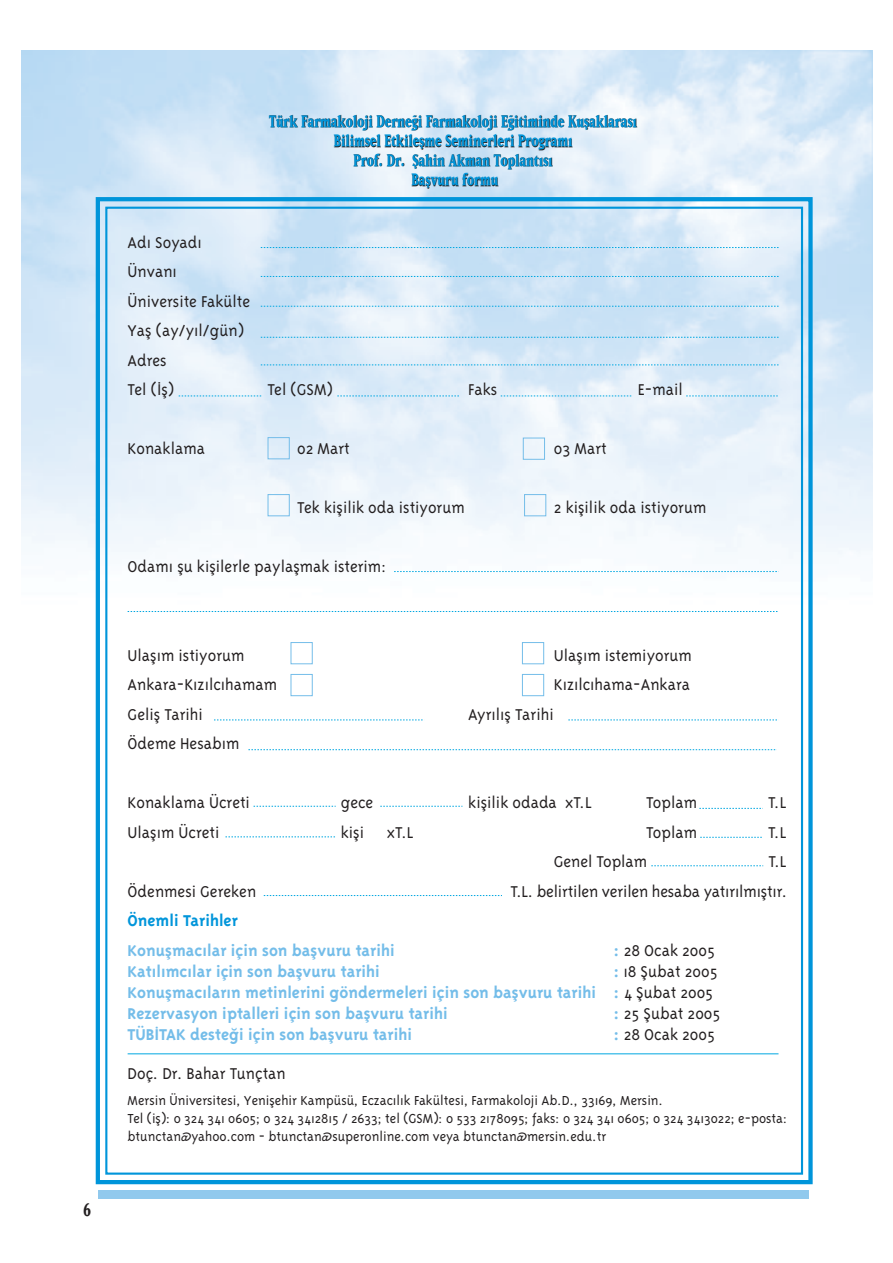
<style>
.page{position:relative;width:893px;height:1263px;background:#fff}
.page>*{position:absolute;margin:0;border:0;box-sizing:border-box;transform-origin:0 0}
.t1{font:800 21px "Matrix Trk";color:#231f20;scale:.7 1}
.t2{font:800 19.5px/19.5px "Matrix Trk";color:#0095da;text-align:center;scale:.7 1}
.t3{font:300 18px/29.5px "Triplex";color:#231f20}
.t4{font:700 18px/21px "Triplex";color:#74bde9}
.t5{font:700 18px "Triplex";color:#0095da}
.t6{font:300 15px/18px "Triplex";color:#231f20}
.s1{font-weight:700;color:#74bde9}
.s2{font-weight:300;color:#231f20}
</style>
<div class="page">
<img style="left:21px;top:51px;width:851px;height:560px">
<div style="left:98px;top:1191px;width:710px;height:8px;background:#91c9ed"></div>
<div style="left:96px;top:197px;width:716px;height:987px;border:4px solid #0095da"></div>
<svg style="left:261px;top:247px;width:517px;height:1px"></svg>
<svg style="left:179px;top:396px;width:82px;height:1px"></svg>
<svg style="left:337px;top:396px;width:122px;height:1px"></svg>
<svg style="left:500px;top:396px;width:131px;height:1px"></svg>
<hr style="left:128px;top:1053px;width:650px;height:1px;background:#00a7e1">
<svg style="left:268px;top:438px;width:276px;height:78px"></svg>
<svg style="left:261px;top:276px;width:517px;height:1px"></svg>
<svg style="left:261px;top:306px;width:517px;height:1px"></svg>
<svg style="left:261px;top:337px;width:517px;height:1px"></svg>
<svg style="left:261px;top:364px;width:517px;height:1px"></svg>
<div style="left:524px;top:495px;width:22px;height:21px;border:1px solid #74bde9"></div>
<svg style="left:394px;top:571px;width:384px;height:1px"></svg>
<svg style="left:128px;top:611px;width:650px;height:1px"></svg>
<svg style="left:291px;top:643px;width:252px;height:53px"></svg>
<svg style="left:214px;top:720px;width:209px;height:1px"></svg>
<svg style="left:248px;top:749px;width:528px;height:1px"></svg>
<svg style="left:568px;top:720px;width:209px;height:1px"></svg>
<svg style="left:253px;top:806px;width:82px;height:1px"></svg>
<svg style="left:380px;top:806px;width:82px;height:1px"></svg>
<svg style="left:699px;top:808px;width:62px;height:1px"></svg>
<svg style="left:225px;top:836px;width:110px;height:1px"></svg>
<svg style="left:700px;top:837px;width:62px;height:1px"></svg>
<svg style="left:264px;top:895px;width:238px;height:1px"></svg>
<svg style="left:651px;top:865px;width:112px;height:1px"></svg>
<svg style="left:686px;top:396px;width:91px;height:1px"></svg>
<p class="t1" style="left:83px;top:1199px;width:12px">6</p>
<p class="t2" style="left:269px;top:111px;width:527px">Türk Farmakoloji Derne¤i Farmakoloji E¤itiminde Kuflaklaras› Bilimsel Etkileflme Seminerleri Program›<br>Prof. Dr. fiahin Akman Toplant›s›<br>Baflvuru formu</p>
<p class="t3" style="left:128px;top:229px;width:124px">Ad› Soyad›<br>Ünvan›<br>Üniversite Fakülte<br>Yafl (ay/y›l/gün)<br>Adres<br>Tel (‹fl)</p>
<p class="t3" style="left:267px;top:376px;width:67px">Tel (GSM)</p>
<p class="t3" style="left:468px;top:376px;width:30px">Faks</p>
<p class="t3" style="left:638px;top:376px;width:46px">E-mail</p>
<p class="t3" style="left:128px;top:435px;width:79px">Konaklama</p>
<p class="t3" style="left:297px;top:435px;width:54px">02 Mart</p>
<p class="t3" style="left:554px;top:435px;width:54px">03 Mart</p>
<p class="t3" style="left:297px;top:494px;width:169px">Tek kiflilik oda istiyorum</p>
<p class="t3" style="left:554px;top:494px;width:154px">2 kiflilik oda istiyorum</p>
<p class="t3" style="left:128px;top:553px;width:260px">Odam› flu kiflilerle paylaflmak isterim:</p>
<p class="t3" style="left:128px;top:642px;width:118px">Ulafl›m istiyorum</p>
<p class="t3" style="left:554px;top:642px;width:139px">Ulafl›m istemiyorum</p>
<p class="t3" style="left:128px;top:671px;width:151px">Ankara-K›z›lc›hamam</p>
<p class="t3" style="left:554px;top:671px;width:138px">K›z›lc›hama-Ankara</p>
<p class="t3" style="left:128px;top:701px;width:77px">Gelifl Tarihi</p>
<p class="t3" style="left:468px;top:701px;width:87px">Ayr›l›fl Tarihi</p>
<p class="t3" style="left:128px;top:730px;width:113px">Ödeme Hesab›m</p>
<p class="t3" style="left:128px;top:789px;width:124px">Konaklama Ücreti</p>
<p class="t3" style="left:341px;top:789px;width:34px">gece</p>
<p class="t3" style="left:468px;top:789px;width:125px">kiflilik odada xT.L</p>
<p class="t3" style="left:646px;top:789px;width:52px">Toplam</p>
<p class="t3" style="left:768px;top:789px;width:20px">T.L</p>
<p class="t3" style="left:128px;top:819px;width:93px">Ulafl›m Ücreti</p>
<p class="t3" style="left:341px;top:819px;width:25px">kifli</p>
<p class="t3" style="left:387px;top:819px;width:28px">xT.L</p>
<p class="t3" style="left:646px;top:819px;width:52px">Toplam</p>
<p class="t3" style="left:768px;top:819px;width:20px">T.L</p>
<p class="t3" style="left:554px;top:848px;width:95px">Genel Toplam</p>
<p class="t3" style="left:768px;top:848px;width:20px">T.L</p>
<p class="t3" style="left:128px;top:878px;width:130px">Ödenmesi Gereken</p>
<p class="t3" style="left:510px;top:878px;width:278px">T.L. belirtilen verilen hesaba yat›r›lm›flt›r.</p>
<p class="t5" style="left:128px;top:914px;width:112px">Önemli Tarihler</p>
<p class="t4" style="left:128px;top:941px;width:269px">Konuflmac›lar için son baflvuru tarihi</p>
<p class="t3" style="left:614px;top:937px;width:103px"><span class="s1">:</span> 28 Ocak 2005</p>
<p class="t4" style="left:128px;top:962px;width:254px">Kat›l›mc›lar için son baflvuru tarihi</p>
<p class="t4" style="left:128px;top:962px;width:591px;text-indent:486px">: <span class="s2">18 fiubat 2005<br></span>Konuflmac›lar›n metinlerini göndermeleri için son baflvuru tarihi : <span class="s2">4 fiubat 2005<br></span>Rezervasyon iptalleri için son baflvuru tarihi</p>
<p class="t3" style="left:614px;top:1000px;width:108px"><span class="s1">:</span> 25 fiubat 2005</p>
<p class="t4" style="left:128px;top:1025px;width:286px">TÜB‹TAK deste¤i için son baflvuru tarihi</p>
<p class="t3" style="left:614px;top:1021px;width:103px"><span class="s1">:</span> 28 Ocak 2005</p>
<p class="t3" style="left:128px;top:1060px;width:160px">Doç. Dr. Bahar Tunçtan</p>
<p class="t6" style="left:128px;top:1093px;width:661px">Mersin Üniversitesi, Yeniflehir Kampüsü, Eczac›l›k Fakültesi, Farmakoloji Ab.D., 33169, Mersin.<br>Tel (ifl): 0 324 341 0605; 0 324 3412815 / 2633; tel (GSM): 0 533 2178095; faks: 0 324 341 0605; 0 324 3413022; e-posta: btunctan@yahoo.com - btunctan@superonline.com veya btunctan@mersin.edu.tr</p>
</div>
